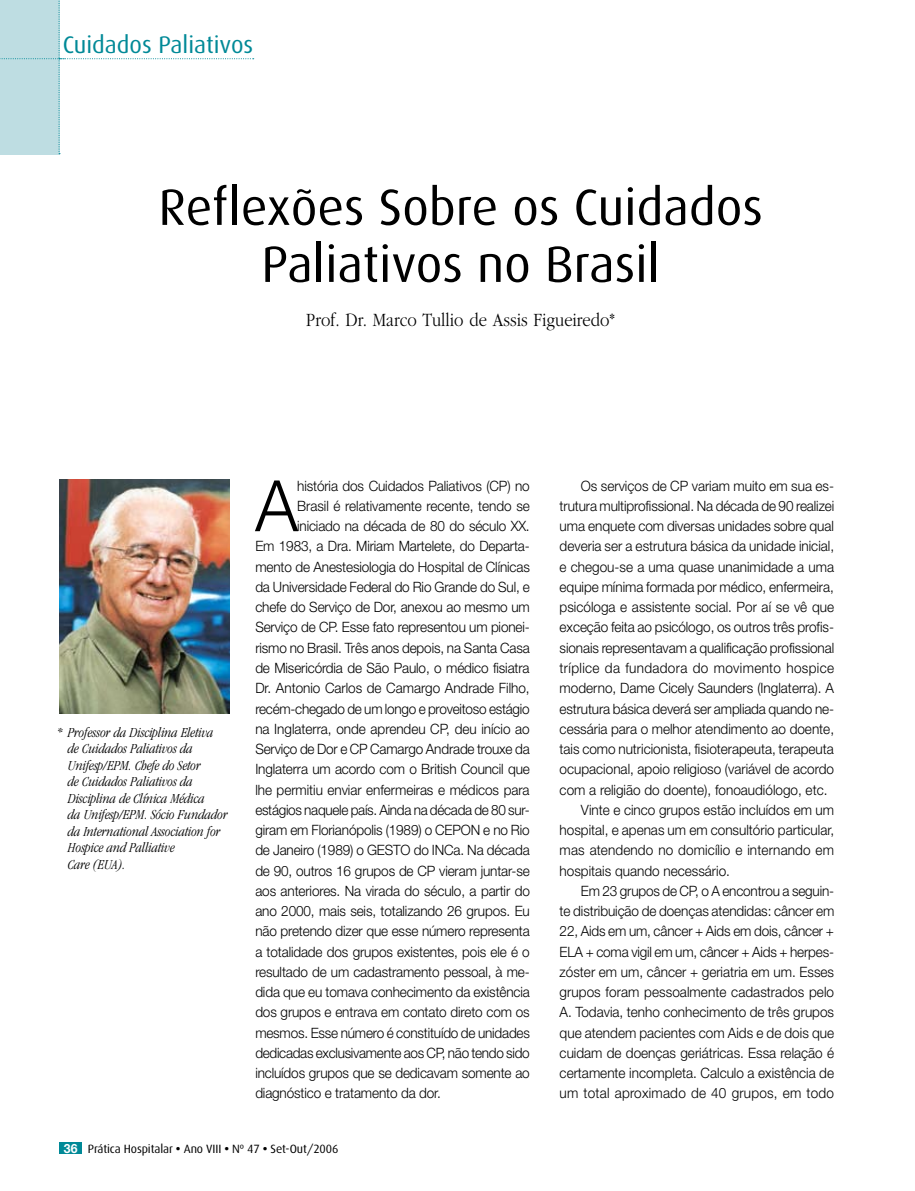
<style>
.page{position:relative;width:915px;height:1191px;background:#fff}
.page>*{position:absolute;margin:0;border:0;box-sizing:border-box;transform-origin:0 0}
.t1{font:300 70.95px "Helvetica Neue";color:#000;scale:.95 1}
.t2{font:51px/57px "Dax";color:#000;text-align:center}
.t3{font:24px "Dax";color:#008997}
.t4{font:300 19.5px "Garamond";color:#000;scale:.85 1}
.t5{font:300 14.25px "Helvetica Neue";letter-spacing:-.01em;color:#000;scale:.95 1}
.t6{font:italic 300 condensed 14.25px/16.5px "Garamond";color:#000}
.t7{font:300 14.25px "Helvetica Neue";letter-spacing:.025em;color:#000;scale:.95 1}
.t8{font:300 14.25px "Helvetica Neue";letter-spacing:.01em;color:#000;scale:.95 1}
.t9{font:300 14.25px "Helvetica Neue";letter-spacing:.015em;color:#000;scale:.95 1}
.t10{font:12px "Dax";letter-spacing:-.01em;color:#000}
.s1{font-family:"Helvetica Neue";font-weight:700;font-size:12.75px;color:#fff}
.s2{font-weight:700}
</style>
<div class="page">
<div style="left:60px;top:1142px;width:22px;height:11px;background:#008997"></div>
<svg style="left:0;top:0;width:254px;height:154px"></svg>
<img style="left:60px;top:479px;width:170px;height:234px">
<h3 class="t3" style="left:63px;top:31px;width:192px">Cuidados Paliativos</h3>
<h2 class="t2" style="left:158px;top:179px;width:605px">Reflexões Sobre os Cuidados<br>Paliativos no Brasil</h2>
<h3 class="t4" style="left:306px;top:309px;width:365px">Prof. Dr. Marco Tullio de Assis Figueiredo*</h3>
<p class="t6" style="left:68px;top:724px;width:161px;text-indent:-11px">* Professor da Disciplina Eletiva de Cuidados Paliativos da<br>Unifesp/EPM. Chefe do Setor<br>de Cuidados Paliativos da<br>Disciplina de Clínica Médica<br>da Unifesp/EPM. Sócio Fundador da International Association for<br>Hospice and Palliative<br>Care (EUA).</p>
<h1 class="t1" style="left:255px;top:462px;width:46px">A</h1>
<p class="t5" style="left:297px;top:477px;width:246px">história dos Cuidados Paliativos (CP) no</p>
<p class="t5" style="left:297px;top:497px;width:246px">Brasil é relativamente recente, tendo se</p>
<p class="t5" style="left:297px;top:517px;width:246px">iniciado na década de 80 do século XX.</p>
<p class="t5" style="left:255px;top:537px;width:290px">Em 1983, a Dra. Miriam Martelete, do Departa-</p>
<p class="t5" style="left:255px;top:558px;width:290px">mento de Anestesiologia do Hospital de Clínicas</p>
<p class="t5" style="left:255px;top:578px;width:290px">da Universidade Federal do Rio Grande do Sul, e</p>
<p class="t5" style="left:255px;top:598px;width:290px">chefe do Serviço de Dor, anexou ao mesmo um</p>
<p class="t5" style="left:255px;top:618px;width:290px">Serviço de CP. Esse fato representou um pionei-</p>
<p class="t5" style="left:255px;top:639px;width:290px">rismo no Brasil. Três anos depois, na Santa Casa</p>
<p class="t5" style="left:255px;top:659px;width:290px">de Misericórdia de São Paulo, o médico fisiatra</p>
<p class="t5" style="left:255px;top:679px;width:290px">Dr. Antonio Carlos de Camargo Andrade Filho,</p>
<p class="t5" style="left:255px;top:699px;width:290px">recém-chegado de um longo e proveitoso estágio</p>
<p class="t5" style="left:255px;top:720px;width:290px">na Inglaterra, onde aprendeu CP, deu início ao</p>
<p class="t5" style="left:255px;top:740px;width:290px">Serviço de Dor e CP Camargo Andrade trouxe da</p>
<p class="t5" style="left:255px;top:760px;width:290px">Inglaterra um acordo com o British Council que</p>
<p class="t5" style="left:255px;top:780px;width:290px">lhe permitiu enviar enfermeiras e médicos para</p>
<p class="t5" style="left:255px;top:801px;width:290px">estágios naquele país. Ainda na década de 80 sur-</p>
<p class="t5" style="left:255px;top:821px;width:290px">giram em Florianópolis (1989) o CEPON e no Rio</p>
<p class="t5" style="left:255px;top:841px;width:290px">de Janeiro (1989) o GESTO do INCa. Na década</p>
<p class="t5" style="left:255px;top:861px;width:290px">de 90, outros 16 grupos de CP vieram juntar-se</p>
<p class="t5" style="left:255px;top:882px;width:290px">aos anteriores. Na virada do século, a partir do</p>
<p class="t5" style="left:255px;top:902px;width:290px">ano 2000, mais seis, totalizando 26 grupos. Eu</p>
<p class="t5" style="left:255px;top:922px;width:290px">não pretendo dizer que esse número representa</p>
<p class="t5" style="left:255px;top:942px;width:290px">a totalidade dos grupos existentes, pois ele é o</p>
<p class="t5" style="left:255px;top:963px;width:290px">resultado de um cadastramento pessoal, à me-</p>
<p class="t5" style="left:255px;top:983px;width:290px">dida que eu tomava conhecimento da existência</p>
<p class="t5" style="left:255px;top:1003px;width:290px">dos grupos e entrava em contato direto com os</p>
<p class="t5" style="left:255px;top:1023px;width:290px">mesmos. Esse número é constituído de unidades</p>
<p class="t5" style="left:255px;top:1044px;width:290px">dedicadas exclusivamente aos CP, não tendo sido</p>
<p class="t5" style="left:255px;top:1064px;width:290px">incluídos grupos que se dedicavam somente ao</p>
<p class="t5" style="left:255px;top:1084px;width:197px">diagnóstico e tratamento da dor.</p>
<p class="t10" style="left:64px;top:1141px;width:276px"><span class="s1">36</span> Prática Hospitalar <span class="s2">•</span> Ano VIII <span class="s2">•</span> Nº 47 <span class="s2">•</span> Set-Out/2006</p>
<p class="t5" style="left:580px;top:477px;width:268px">Os serviços de CP variam muito em sua es-</p>
<p class="t5" style="left:559px;top:497px;width:290px">trutura multiprofissional. Na década de 90 realizei</p>
<p class="t5" style="left:559px;top:517px;width:290px">uma enquete com diversas unidades sobre qual</p>
<p class="t5" style="left:559px;top:537px;width:290px">deveria ser a estrutura básica da unidade inicial,</p>
<p class="t5" style="left:559px;top:558px;width:290px">e chegou-se a uma quase unanimidade a uma</p>
<p class="t5" style="left:559px;top:578px;width:290px">equipe mínima formada por médico, enfermeira,</p>
<p class="t5" style="left:559px;top:598px;width:290px">psicóloga e assistente social. Por aí se vê que</p>
<p class="t5" style="left:559px;top:618px;width:290px">exceção feita ao psicólogo, os outros três profis-</p>
<p class="t5" style="left:559px;top:639px;width:290px">sionais representavam a qualificação profissional</p>
<p class="t7" style="left:559px;top:659px;width:290px">tríplice da fundadora do movimento hospice</p>
<p class="t5" style="left:559px;top:679px;width:290px">moderno, Dame Cicely Saunders (Inglaterra). A</p>
<p class="t5" style="left:559px;top:699px;width:290px">estrutura básica deverá ser ampliada quando ne-</p>
<p class="t5" style="left:559px;top:720px;width:290px">cessária para o melhor atendimento ao doente,</p>
<p class="t5" style="left:559px;top:740px;width:290px">tais como nutricionista, fisioterapeuta, terapeuta</p>
<p class="t5" style="left:559px;top:760px;width:290px">ocupacional, apoio religioso (variável de acordo</p>
<p class="t5" style="left:559px;top:780px;width:283px">com a religião do doente), fonoaudiólogo, etc.</p>
<p class="t5" style="left:580px;top:801px;width:268px">Vinte e cinco grupos estão incluídos em um</p>
<p class="t5" style="left:559px;top:821px;width:290px">hospital, e apenas um em consultório particular,</p>
<p class="t8" style="left:559px;top:841px;width:290px">mas atendendo no domicílio e internando em</p>
<p class="t5" style="left:559px;top:861px;width:181px">hospitais quando necessário.</p>
<p class="t5" style="left:580px;top:882px;width:268px">Em 23 grupos de CP, o A encontrou a seguin-</p>
<p class="t5" style="left:559px;top:902px;width:290px">te distribuição de doenças atendidas: câncer em</p>
<p class="t5" style="left:559px;top:922px;width:290px">22, Aids em um, câncer + Aids em dois, câncer +</p>
<p class="t5" style="left:559px;top:942px;width:290px">ELA + coma vigil em um, câncer + Aids + herpes-</p>
<p class="t5" style="left:559px;top:963px;width:290px">zóster em um, câncer + geriatria em um. Esses</p>
<p class="t5" style="left:559px;top:983px;width:290px">grupos foram pessoalmente cadastrados pelo</p>
<p class="t5" style="left:559px;top:1003px;width:290px">A. Todavia, tenho conhecimento de três grupos</p>
<p class="t5" style="left:559px;top:1023px;width:290px">que atendem pacientes com Aids e de dois que</p>
<p class="t5" style="left:559px;top:1044px;width:290px">cuidam de doenças geriátricas. Essa relação é</p>
<p class="t5" style="left:559px;top:1064px;width:290px">certamente incompleta. Calculo a existência de</p>
<p class="t9" style="left:559px;top:1084px;width:290px">um total aproximado de 40 grupos, em todo</p>
</div>
